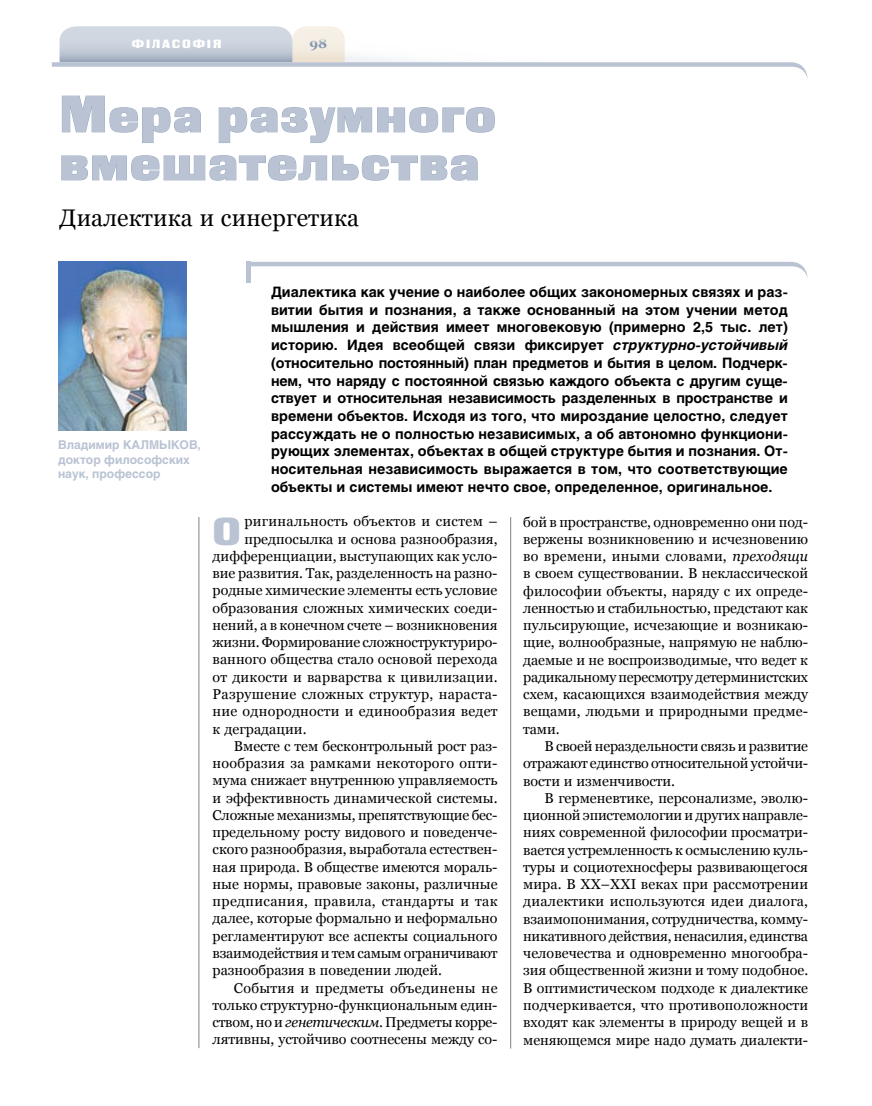
<style>
.page{position:relative;width:872px;height:1106px;background:#fff}
.page>*{position:absolute;margin:0;border:0;box-sizing:border-box;transform-origin:0 0}
.t1{font:51px/48px "Black Grotesk C";letter-spacing:.025em;color:#b9c3d3}
.t2{font:38.85px "Black Grotesk C";color:#b9c3d3}
.t3{font:24px "Georgia";letter-spacing:.01em;color:#000}
.t4{font:14.25px/17.2px "Georgia";color:#000;text-align:justify}
.t5{font:700 14.25px/17.7px "Helios";letter-spacing:.005em;color:#000;text-align:justify}
.t6{font:14.25px "Georgia";letter-spacing:.02em;color:#000}
.t7{font:14.25px "Georgia";letter-spacing:.025em;color:#000}
.t8{font:700 13.5px "Georgia";color:#8095af}
.t9{font:700 12px/14.4px "Helios";color:#b9c3d3}
.t10{font:12px "Black Grotesk C";letter-spacing:.15em;color:#fff}
.s1{font-style:italic}
</style>
<div class="page">
<svg style="left:52px;top:26px;width:755px;height:51px"></svg>
<hr style="left:510px;top:517px;width:1px;height:531px;background:#818084">
<hr style="left:199px;top:517px;width:1px;height:531px;background:#818084">
<svg style="left:250px;top:262px;width:557px;height:16px"></svg>
<svg style="left:62px;top:95px;width:139px;height:48px"></svg>
<svg style="left:218px;top:107px;width:277px;height:36px"></svg>
<svg style="left:61px;top:155px;width:417px;height:26px"></svg>
<hr style="left:246px;top:262px;width:4px;height:21px;background:#b9c3d3">
<img style="left:59px;top:261px;width:127px;height:169px">
<p class="t10" style="left:132px;top:36px;width:91px">ФІЛАСОФІЯ</p>
<p class="t8" style="left:309px;top:35px;width:20px">98</p>
<h1 class="t1" style="left:60px;top:90px;width:438px">Мера разумного вмешательства</h1>
<h3 class="t3" style="left:60px;top:204px;width:301px">Диалектика и синергетика</h3>
<p class="t9" style="left:58px;top:437px;width:144px">Владимир КАЛМЫКОВ, доктор философских наук, профессор</p>
<p class="t5" style="left:271px;top:283px;width:518px">Диалектика как учение о наиболее общих закономерных связях и раз&shy;витии бытия и познания, а также основанный на этом учении метод мышления и действия имеет многовековую (примерно 2,5 тыс. лет) историю. Идея всеобщей связи фиксирует <span class="s1">структурно-устойчивый </span>(относительно постоянный) план предметов и бытия в целом. Подчерк&shy;нем, что наряду с постоянной связью каждого объекта с другим суще&shy;ствует и относительная независимость разделенных в пространстве и времени объектов. Исходя из того, что мироздание целостно, следует рассуждать не о полностью независимых, а об автономно функциони&shy;рующих элементах, объектах в общей структуре бытия и познания. От&shy;носительная независимость выражается в том, что соответствующие объекты и системы имеют нечто свое, определенное, оригинальное.</p>
<h2 class="t2" style="left:213px;top:508px;width:30px">О</h2>
<p class="t6" style="left:244px;top:513px;width:255px">ригинальность объектов и систем –</p>
<p class="t4" style="left:244px;top:530px;width:255px">предпосылка и основа разнообразия,</p>
<p class="t4" style="left:213px;top:547px;width:286px">дифференциации, выступающих как усло-</p>
<p class="t4" style="left:213px;top:564px;width:286px">вие развития. Так, разделенность на разно-</p>
<p class="t4" style="left:213px;top:582px;width:286px">родные химические элементы есть условие</p>
<p class="t4" style="left:213px;top:599px;width:286px">образования сложных химических соеди-</p>
<p class="t4" style="left:213px;top:616px;width:286px">нений, а в конечном счете – возникновения</p>
<p class="t4" style="left:213px;top:633px;width:286px">жизни. Формирование сложноструктуриро-</p>
<p class="t4" style="left:213px;top:651px;width:286px">ванного общества стало основой перехода</p>
<p class="t4" style="left:213px;top:668px;width:286px">от дикости и варварства к цивилизации.</p>
<p class="t6" style="left:213px;top:686px;width:286px">Разрушение сложных структур, нараста-</p>
<p class="t6" style="left:213px;top:703px;width:286px">ние однородности и единообразия ведет</p>
<p class="t4" style="left:213px;top:720px;width:95px">к деградации.</p>
<p class="t4" style="left:234px;top:737px;width:265px">Вместе с тем бесконтрольный рост раз-</p>
<p class="t6" style="left:213px;top:755px;width:286px">нообразия за рамками некоторого опти-</p>
<p class="t4" style="left:213px;top:771px;width:286px">мума снижает внутреннюю управляемость</p>
<p class="t4" style="left:213px;top:789px;width:286px">и эффективность динамической системы.</p>
<p class="t4" style="left:213px;top:806px;width:286px">Сложные механизмы, препятствующие бес-</p>
<p class="t4" style="left:213px;top:823px;width:286px">предельному росту видового и поведенче-</p>
<p class="t4" style="left:213px;top:840px;width:286px">ского разнообразия, выработала естествен-</p>
<p class="t4" style="left:213px;top:858px;width:286px">ная природа. В обществе имеются мораль-</p>
<p class="t4" style="left:213px;top:875px;width:286px">ные нормы, правовые законы, различные</p>
<p class="t7" style="left:213px;top:893px;width:286px">предписания, правила, стандарты и так</p>
<p class="t4" style="left:213px;top:909px;width:286px">далее, которые формально и неформально</p>
<p class="t4" style="left:213px;top:927px;width:286px">регламентируют все аспекты социального</p>
<p class="t4" style="left:213px;top:944px;width:286px">взаимодействия и тем самым ограничивают</p>
<p class="t4" style="left:213px;top:961px;width:231px">разнообразия в поведении людей.</p>
<p class="t7" style="left:234px;top:979px;width:265px">События и предметы объединены не</p>
<p class="t4" style="left:213px;top:996px;width:286px">только структурно-функциональным един-</p>
<p class="t4" style="left:213px;top:1013px;width:286px">ством, но и <span class="s1">генетическим</span>. Предметы корре-</p>
<p class="t4" style="left:213px;top:1030px;width:286px">лятивны, устойчиво соотнесены между со-</p>
<p class="t4" style="left:523px;top:513px;width:286px">бой в пространстве, одновременно они под&shy;вержены возникновению и исчезновению во времени, иными словами, <span class="s1">преходящи </span>в своем существовании. В неклассической философии объекты, наряду с их опреде&shy;ленностью и стабильностью, предстают как пульсирующие, исчезающие и возникаю&shy;щие, волнообразные, напрямую не наблю&shy;даемые и не воспроизводимые, что ведет к радикальному пересмотру детерминистских схем, касающихся взаимодействия между вещами, людьми и природными предме&shy;тами.</p>
<p class="t4" style="left:523px;top:737px;width:286px;text-indent:21px">В своей нераздельности связь и развитие отражают единство относительной устойчи&shy;вости и изменчивости.</p>
<p class="t4" style="left:523px;top:789px;width:286px;text-indent:21px">В герменевтике, персонализме, эволю&shy;ционной эпистемологии и других направле&shy;ниях современной философии просматри&shy;вается устремленность к осмыслению куль&shy;туры и социотехносферы развивающегося мира. В ХХ–ХХI веках при рассмотрении диалектики используются идеи диалога, взаимопонимания, сотрудничества, комму&shy;никативного действия, ненасилия, единства человечества и одновременно многообра&shy;зия общественной жизни и тому подобное.<br>В оптимистическом подходе к диалектике подчеркивается, что противоположности входят как элементы в природу вещей и в меняющемся мире надо думать диалекти-</p>
</div>
